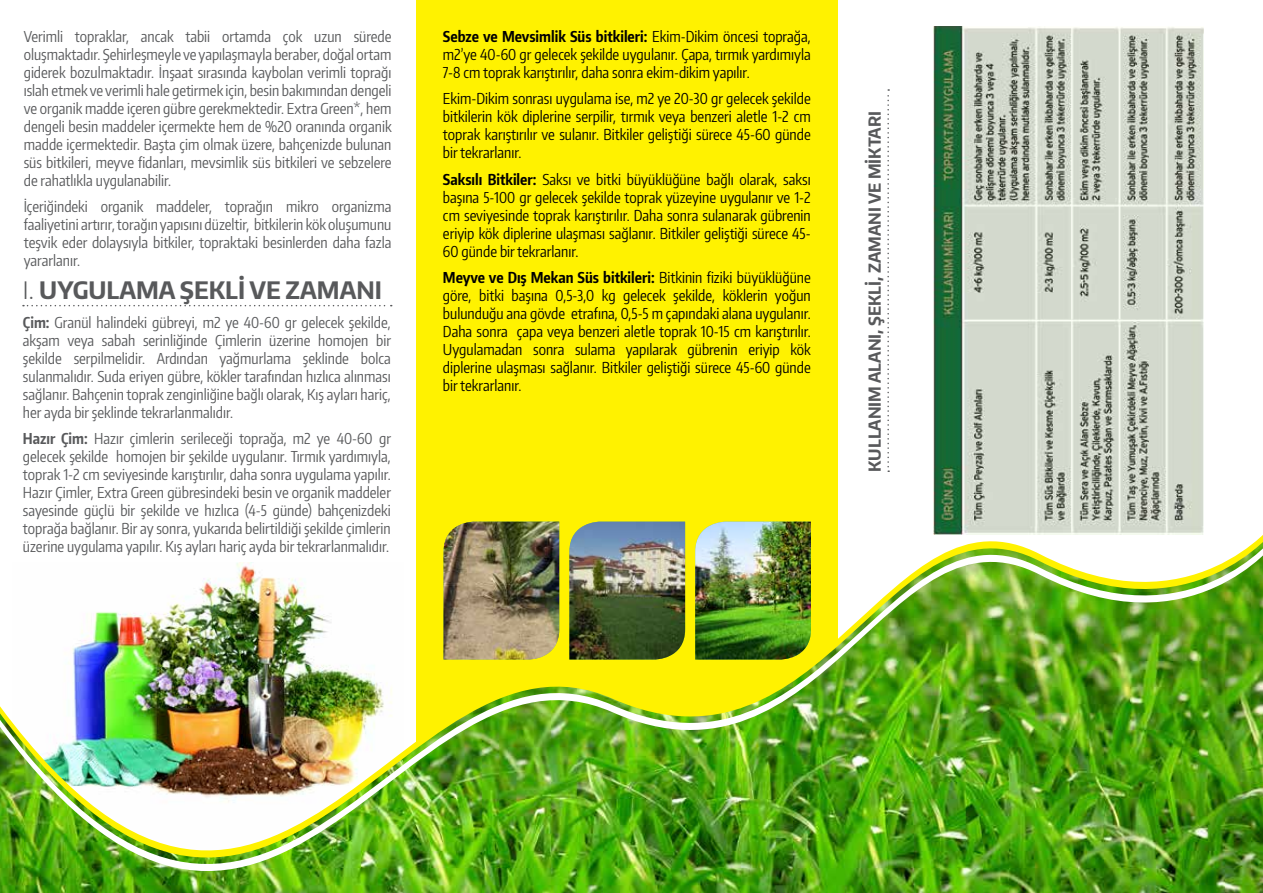
<style>
.page{position:relative;width:1263px;height:893px;background:#fff}
.page>*{position:absolute;margin:0;border:0;box-sizing:border-box;transform-origin:0 0}
.t1{font:700 24px "Encode Sans Narrow";color:#58595b}
.t2{font:700 16.5px "Encode Sans Narrow";color:#58595b}
.t3{font:15px/18px "Encode Sans Compressed";color:#58595b;text-align:justify}
.t4{font:15px/18px "Encode Sans Compressed";color:#000;text-align:justify}
.s1{font-weight:300}
.s2{font-weight:700}
</style>
<div class="page">
<div style="left:417px;top:0;width:421px;height:893px;background:#fff200"></div>
<svg style="left:887px;top:89px;width:2px;height:383px"></svg>
<svg style="left:23px;top:305px;width:369px;height:1px"></svg>
<img style="left:933px;top:26px;width:270px;height:450px">
<img style="left:0;top:476px;width:1263px;height:417px">
<p class="t3" style="left:24px;top:27px;width:369px">Verimli topraklar, ancak tabii ortamda çok uzun sürede oluşmaktadır. Şehirleşmeyle ve yapılaşmayla beraber, doğal ortam giderek bozulmaktadır. İnşaat sırasında kaybolan verimli toprağı ıslah etmek ve verimli hale getirmek için, besin bakımından dengeli ve organik madde içeren gübre gerekmektedir. Extra Green*, hem dengeli besin maddeler içermekte hem de %20 oranında organik madde içermektedir. Başta çim olmak üzere, bahçenizde bulunan süs bitkileri, meyve fidanları, mevsimlik süs bitkileri ve sebzelere de rahatlıkla uygulanabilir.</p>
<p class="t3" style="left:24px;top:197px;width:369px">İçeriğindeki organik maddeler, toprağın mikro organizma faaliyetini artırır, torağın yapısını düzeltir, bitkilerin kök oluşumunu teşvik eder dolaysıyla bitkiler, topraktaki besinlerden daha fazla yararlanır.</p>
<h1 class="t1" style="left:23px;top:274px;width:360px"><span class="s1">I.</span> UYGULAMA ŞEKLİ VE ZAMANI</h1>
<p class="t3" style="left:23px;top:312px;width:369px"><span class="s2">Çim:</span> Granül halindeki gübreyi, m2 ye 40-60 gr gelecek şekilde, akşam veya sabah serinliğinde Çimlerin üzerine homojen bir şekilde serpilmelidir. Ardından yağmurlama şeklinde bolca sulanmalıdır. Suda eriyen gübre, kökler tarafından hızlıca alınması sağlanır. Bahçenin toprak zenginliğine bağlı olarak, Kış ayları hariç, her ayda bir şeklinde tekrarlanmalıdır.</p>
<p class="t3" style="left:23px;top:429px;width:369px"><span class="s2">Hazır Çim:</span> Hazır çimlerin serileceği toprağa, m2 ye 40-60 gr gelecek şekilde homojen bir şekilde uygulanır. Tırmık yardımıyla, toprak 1-2 cm seviyesinde karıştırılır, daha sonra uygulama yapılır.<br>Hazır Çimler, Extra Green gübresindeki besin ve organik maddeler sayesinde güçlü bir şekilde ve hızlıca (4-5 günde) bahçenizdeki toprağa bağlanır. Bir ay sonra, yukarıda belirtildiği şekilde çimlerin üzerine uygulama yapılır. Kış ayları hariç ayda bir tekrarlanmalıdır.</p>
<p class="t4" style="left:443px;top:26px;width:369px"><span class="s2">Sebze ve Mevsimlik Süs bitkileri:</span> Ekim-Dikim öncesi toprağa, m2’ye 40-60 gr gelecek şekilde uygulanır. Çapa, tırmık yardımıyla 7-8 cm toprak karıştırılır, daha sonra ekim-dikim yapılır.</p>
<p class="t4" style="left:443px;top:89px;width:369px">Ekim-Dikim sonrası uygulama ise, m2 ye 20-30 gr gelecek şekilde bitkilerin kök diplerine serpilir, tırmık veya benzeri aletle 1-2 cm toprak karıştırılır ve sulanır. Bitkiler geliştiği sürece 45-60 günde bir tekrarlanır.</p>
<p class="t4" style="left:443px;top:169px;width:369px"><span class="s2">Saksılı Bitkiler:</span> Saksı ve bitki büyüklüğüne bağlı olarak, saksı başına 5-100 gr gelecek şekilde toprak yüzeyine uygulanır ve 1-2 cm seviyesinde toprak karıştırılır. Daha sonra sulanarak gübrenin eriyip kök diplerine ulaşması sağlanır. Bitkiler geliştiği sürece 45- 60 günde bir tekrarlanır.</p>
<p class="t4" style="left:443px;top:268px;width:369px"><span class="s2">Meyve ve Dış Mekan Süs bitkileri:</span> Bitkinin fiziki büyüklüğüne göre, bitki başına 0,5-3,0 kg gelecek şekilde, köklerin yoğun bulunduğu ana gövde etrafına, 0,5-5 m çapındaki alana uygulanır.<br>Daha sonra çapa veya benzeri aletle toprak 10-15 cm karıştırılır.<br>Uygulamadan sonra sulama yapılarak gübrenin eriyip kök diplerine ulaşması sağlanır. Bitkiler geliştiği sürece 45-60 günde bir tekrarlanır.</p>
<p class="t2" style="left:864px;top:472px;width:362px;rotate:-90deg">KULLANIM ALANI, ŞEKLİ, ZAMANI VE MİKTARI</p>
</div>
